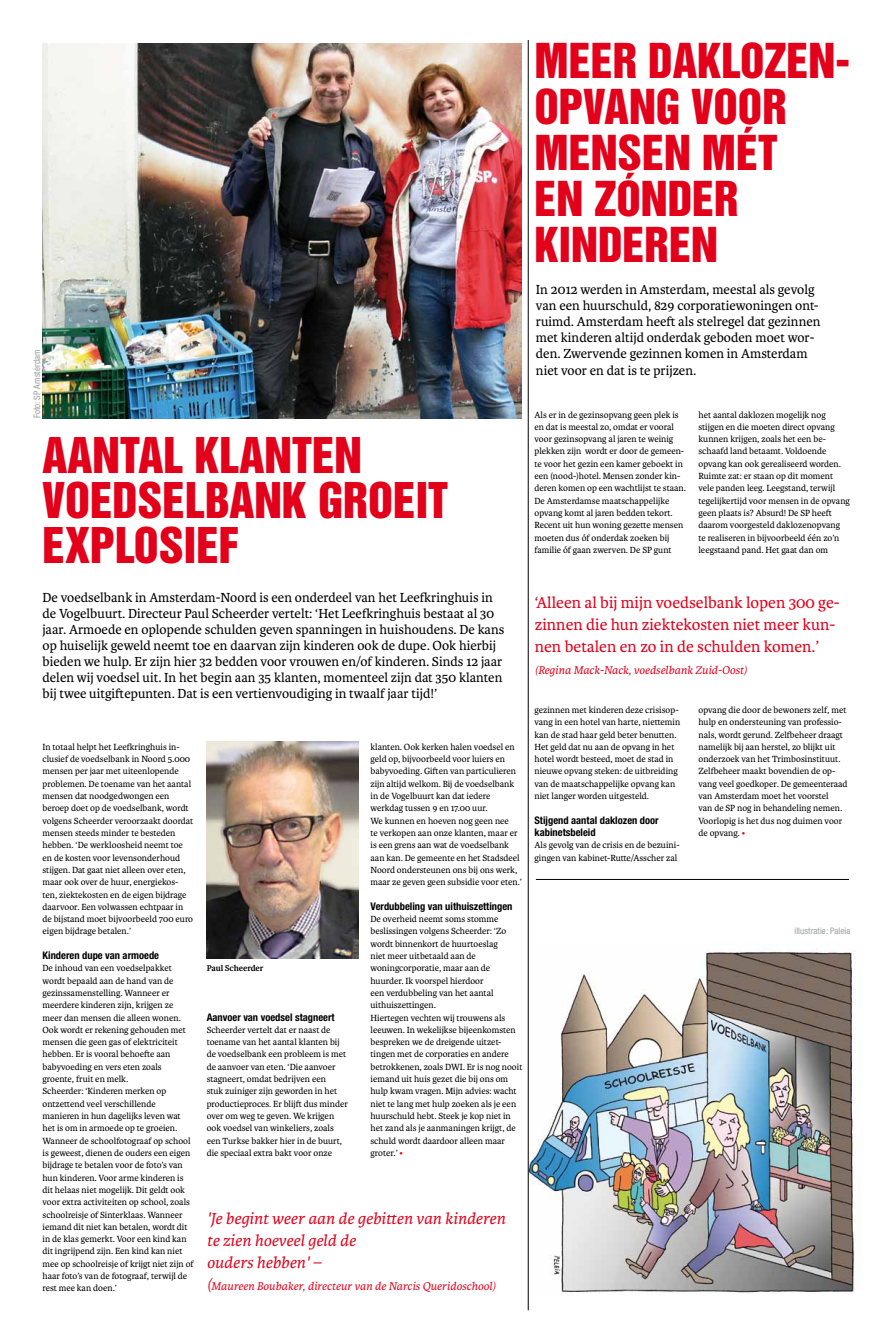
<style>
.page{position:relative;width:893px;height:1333px;background:#fff}
.page>*{position:absolute;margin:0;border:0;box-sizing:border-box;transform-origin:0 0}
.t1{font:45px/45px "Helvetica Inserat LT Std";color:#e2001a}
.t2{font:44px/46px "Helvetica Inserat LT Std";color:#e2001a}
.t3{font:17px/22px "Karmina";color:#e2001a}
.t4{font:italic 17px/22px "Karmina";color:#e2001a}
.t5{font:14px/16px "Karmina";color:#000}
.t6{font:italic 12px "Karmina";color:#e2001a}
.t7{font:700 condensed 10.5px/12.3px "Helvetica Neue LT Std";color:#000}
.t8{font:9.5px/12.3px "Karmina";color:#000}
.t9{font:condensed 9px "Helvetica Neue LT Std";letter-spacing:.01em;color:#9c9e9f}
.t10{font:700 9px "Karmina";letter-spacing:-.005em;color:#000}
.s1{color:#e2001a}
.s2{font-size:17px}
</style>
<div class="page">
<img style="left:529px;top:949px;width:327px;height:344px">
<hr style="left:528px;top:40px;width:1px;height:1270px;background:#000">
<img style="left:206px;top:741px;width:152px;height:217px">
<img style="left:43px;top:43px;width:478px;height:375px">
<hr style="left:536px;top:879px;width:313px;height:1px;background:#000">
<p class="t9" style="left:32px;top:418px;width:70px;rotate:-90deg">Foto: SP Amsterdam</p>
<h1 class="t1" style="left:43px;top:434px;width:407px">AANTAL KLANTEN<br>VOEDSELBANK GROEIT<br>EXPLOSIEF</h1>
<p class="t5" style="left:43px;top:589px;width:463px">De voedselbank in Amsterdam-Noord is een onderdeel van het Leefkringhuis in de Vogelbuurt. Directeur Paul Scheerder vertelt: ‘Het Leefkringhuis bestaat al 30 jaar. Armoede en oplopende schulden geven spanningen in huishoudens. De kans op huiselijk geweld neemt toe en daarvan zijn kinderen ook de dupe. Ook hierbij bieden we hulp. Er zijn hier 32 bedden voor vrouwen en/of kinderen. Sinds 12 jaar delen wij voedsel uit. In het begin aan 35 klanten, momenteel zijn dat 350 klanten bij twee uitgiftepunten. Dat is een vertienvoudiging in twaalf jaar tijd!’</p>
<p class="t8" style="left:43px;top:740px;width:152px">In totaal helpt het Leefkringhuis in&shy;clusief de voedselbank in Noord 5.000 mensen per jaar met uiteenlopende problemen. De toename van het aantal mensen dat noodgedwongen een beroep doet op de voedselbank, wordt volgens Scheerder veroorzaakt doordat mensen steeds minder te besteden hebben. ‘De werkloosheid neemt toe en de kosten voor levensonderhoud stijgen. Dat gaat niet alleen over eten, maar ook over de huur, energiekos&shy;ten, ziektekosten en de eigen bijdrage daarvoor. Een volwassen echtpaar in de bijstand moet bijvoorbeeld 700 euro eigen bijdrage betalen.’</p>
<p class="t7" style="left:43px;top:948px;width:118px">Kinderen dupe van armoede</p>
<p class="t8" style="left:43px;top:962px;width:153px">De inhoud van een voedselpakket wordt bepaald aan de hand van de gezinssamenstelling. Wanneer er meerdere kinderen zijn, krijgen ze meer dan mensen die alleen wonen.<br>Ook wordt er rekening gehouden met mensen die geen gas of elektriciteit hebben. Er is vooral behoefte aan babyvoeding en vers eten zoals groente, fruit en melk.<br>Scheerder: ‘Kinderen merken op ontzettend veel verschillende manieren in hun dagelijks leven wat het is om in armoede op te groeien.<br>Wanneer de schoolfotograaf op school is geweest, dienen de ouders een eigen bijdrage te betalen voor de foto’s van hun kinderen. Voor arme kinderen is dit helaas niet mogelijk. Dit geldt ook voor extra activiteiten op school, zoals schoolreisje of Sinterklaas. Wanneer iemand dit niet kan betalen, wordt dit in de klas gemerkt. Voor een kind kan dit ingrijpend zijn. Een kind kan niet mee op schoolreisje of krijgt niet zijn of haar foto’s van de fotograaf, terwijl de rest mee kan doen.’</p>
<p class="t10" style="left:207px;top:963px;width:58px">Paul Scheerder</p>
<p class="t8" style="left:370px;top:740px;width:153px">klanten. Ook kerken halen voedsel en geld op, bijvoorbeeld voor luiers en babyvoeding. Giften van particulieren zijn altijd welkom. Bij de voedselbank in de Vogelbuurt kan dat iedere werkdag tussen 9 en 17.00 uur.<br>We kunnen en hoeven nog geen nee<br>te verkopen aan onze klanten, maar er is een grens aan wat de voedselbank aan kan. De gemeente en het Stadsdeel Noord ondersteunen ons bij ons werk, maar ze geven geen subsidie voor eten.’</p>
<p class="t7" style="left:370px;top:899px;width:144px">Verdubbeling van uithuiszettingen</p>
<p class="t8" style="left:370px;top:913px;width:153px">De overheid neemt soms stomme beslissingen volgens Scheerder: ‘Zo wordt binnenkort de huurtoeslag<br>niet meer uitbetaald aan de woningcorporatie, maar aan de huurder. Ik voorspel hierdoor<br>een verdubbeling van het aantal uithuiszettingen.<br>Hiertegen vechten wij trouwens als leeuwen. In wekelijkse bijeenkomsten bespreken we de dreigende uitzet&shy;tingen met de corporaties en andere betrokkenen, zoals DWI. Er is nog nooit iemand uit huis gezet die bij ons om hulp kwam vragen. Mijn advies: wacht niet te lang met hulp zoeken als je een huurschuld hebt. Steek je kop niet in het zand als je aanmaningen krijgt, de schuld wordt daardoor alleen maar groter.’ <span class="s1">•</span></p>
<p class="t7" style="left:207px;top:1010px;width:130px">Aanvoer van voedsel stagneert</p>
<p class="t8" style="left:207px;top:1023px;width:143px">Scheerder vertelt dat er naast de toename van het aantal klanten bij de voedselbank een probleem is met de aanvoer van eten. ‘Die aanvoer stagneert, omdat bedrijven een<br>stuk zuiniger zijn geworden in het productieproces. Er blijft dus minder over om weg te geven. We krijgen ook voedsel van winkeliers, zoals een Turkse bakker hier in de buurt, die speciaal extra bakt voor onze</p>
<h3 class="t4" style="left:207px;top:1207px;width:300px">'Je begint weer aan de gebitten van kinderen te zien hoeveel geld de<br>ouders hebben' –</h3>
<p class="t6" style="left:207px;top:1279px;width:291px"><span class="s2">(</span>Maureen Boubaker, directeur van de Narcis Queridoschool)</p>
<h2 class="t2" style="left:534px;top:39px;width:317px">MEER DAKLOZEN-<br>OPVANG VOOR<br>MENSEN MÉT<br>EN ZÓNDER<br>KINDEREN</h2>
<p class="t5" style="left:536px;top:282px;width:286px">In 2012 werden in Amsterdam, meestal als gevolg van een huurschuld, 829 corporatiewoningen ont&shy;ruimd. Amsterdam heeft als stelregel dat gezinnen met kinderen altijd onderdak geboden moet wor&shy;den. Zwervende gezinnen komen in Amsterdam niet voor en dat is te prijzen.</p>
<p class="t8" style="left:534px;top:408px;width:153px">Als er in de gezinsopvang geen plek is en dat is meestal zo, omdat er vooral voor gezinsopvang al jaren te weinig plekken zijn wordt er door de gemeen&shy;te voor het gezin een kamer geboekt in een (nood-)hotel. Mensen zonder kin&shy;deren komen op een wachtlijst te staan.<br>De Amsterdamse maatschappelijke opvang komt al jaren bedden tekort.<br>Recent uit hun woning gezette mensen moeten dus óf onderdak zoeken bij familie óf gaan zwerven. De SP gunt</p>
<p class="t8" style="left:698px;top:408px;width:153px">het aantal daklozen mogelijk nog stijgen en die moeten direct opvang kunnen krijgen, zoals het een be&shy;schaafd land betaamt. Voldoende opvang kan ook gerealiseerd worden.<br>Ruimte zat: er staan op dit moment vele panden leeg. Leegstand, terwijl tegelijkertijd voor mensen in de opvang geen plaats is? Absurd! De SP heeft daarom voorgesteld daklozenopvang<br>te realiseren in bijvoorbeeld één zo’n leegstaand pand. Het gaat dan om</p>
<h3 class="t3" style="left:535px;top:592px;width:306px">‘Alleen al bij mijn voedselbank lopen 300 ge&shy;zinnen die hun ziektekosten niet meer kun&shy;nen betalen en zo in de schulden komen.’</h3>
<p class="t6" style="left:535px;top:664px;width:214px">(Regina Mack-Nack, voedselbank Zuid-Oost)</p>
<p class="t8" style="left:534px;top:703px;width:147px">gezinnen met kinderen deze crisisop&shy;vang in een hotel van harte, niettemin kan de stad haar geld beter benutten.<br>Het geld dat nu aan de opvang in het hotel wordt besteed, moet de stad in nieuwe opvang steken: de uitbreiding van de maatschappelijke opvang kan niet langer worden uitgesteld.</p>
<p class="t7" style="left:534px;top:813px;width:126px">Stijgend aantal daklozen door kabinetsbeleid</p>
<p class="t8" style="left:534px;top:839px;width:147px">Als gevolg van de crisis en de bezuini&shy;gingen van kabinet-Rutte/Asscher zal</p>
<p class="t8" style="left:698px;top:703px;width:151px">opvang die door de bewoners zelf, met hulp en ondersteuning van professio&shy;nals, wordt gerund. Zelfbeheer draagt namelijk bij aan herstel, zo blijkt uit onderzoek van het Trimbosinstituut.<br>Zelfbeheer maakt bovendien de op&shy;vang veel goedkoper. De gemeenteraad van Amsterdam moet het voorstel<br>van de SP nog in behandeling nemen.<br>Voorlopig is het dus nog duimen voor de opvang. <span class="s1">•</span></p>
<p class="t9" style="left:794px;top:926px;width:58px">illustratie: Paleia</p>
</div>
